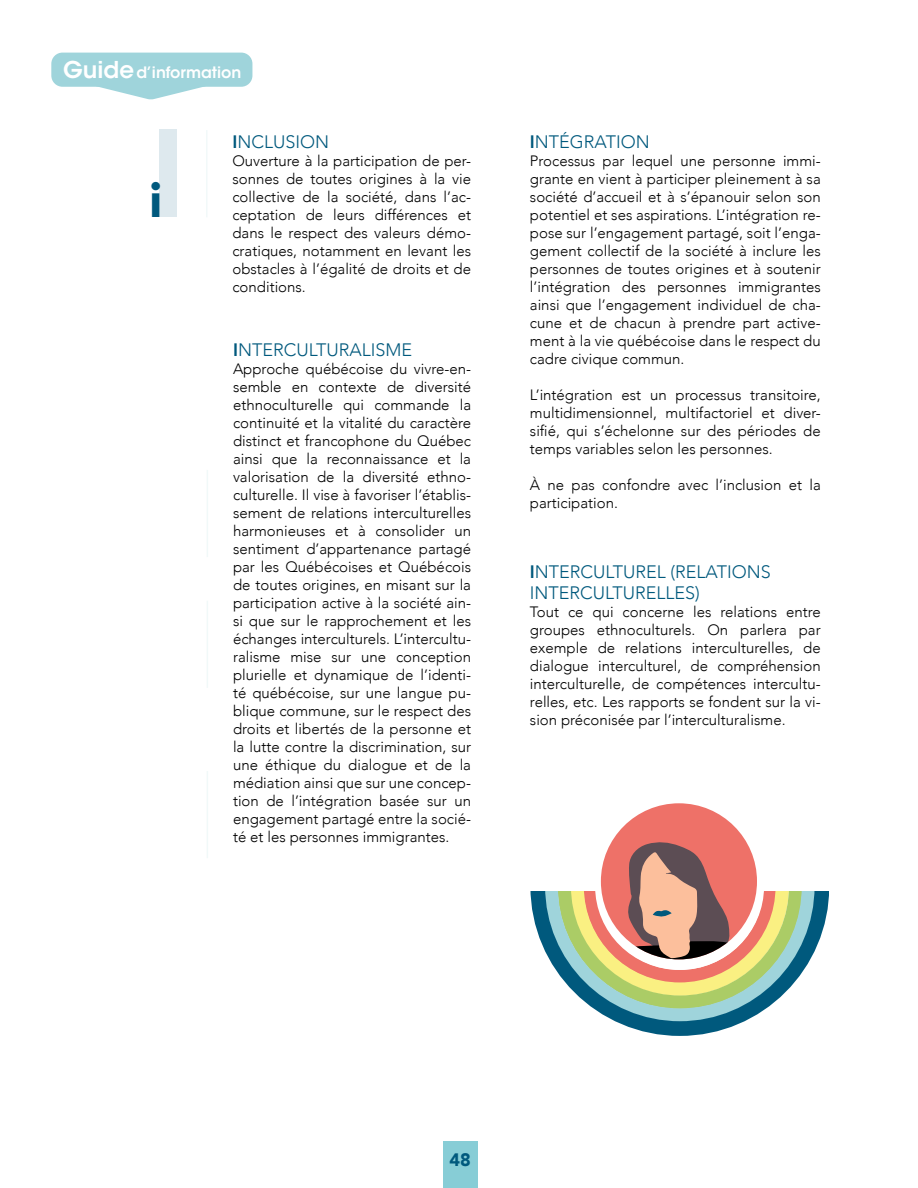
<style>
.page{position:relative;width:918px;height:1188px;background:#fff}
.page>*{position:absolute;margin:0;border:0;box-sizing:border-box;transform-origin:0 0}
.t1{font:600 117.9px "ITC Avant Garde Std";color:#00597d}
.t2{font:900 48.9px "Avenir";color:#00597d}
.t3{font:300 18px/21.6px "Avenir";color:#00597d}
.t4{font:900 18px "Avenir";color:#00597d}
.t5{font:600 15.6px "ITC Avant Garde Std";color:#fff}
.t6{font:300 15px/18px "Avenir";color:#000;text-align:justify}
.s1{font-size:23.1px}
.s2{font-weight:800}
</style>
<div class="page">
<div style="left:443px;top:1141px;width:35px;height:47px;background:#87cdd6"></div>
<div style="left:51px;top:53px;width:201px;height:34px;background:#9fd4db;border-radius:11px"></div>
<svg style="left:95px;top:86px;width:111px;height:13px"></svg>
<hr style="left:206px;top:130px;width:2px;height:87px;background:#abd9db">
<hr style="left:207px;top:470px;width:1px;height:87px;background:#abd9db">
<hr style="left:207px;top:601px;width:1px;height:87px;background:#abd9db">
<hr style="left:207px;top:771px;width:1px;height:87px;background:#abd9db">
<div style="left:601px;top:803px;width:156px;height:156px;background:#ee7168;border-radius:50%"></div>
<svg style="left:530px;top:841px;width:299px;height:195px"></svg>
<p class="t5" style="left:63px;top:63px;width:180px"><span class="s1">Guide</span>d’information</p>
<h1 class="t1" style="left:150px;top:99px;width:35px">I</h1>
<h2 class="t2" style="left:149px;top:158px;width:14px">i</h2>
<p class="t3" style="left:232px;top:131px;width:98px"><span class="s2">I</span>NCLUSION</p>
<p class="t6" style="left:232px;top:152px;width:240px">Ouverture à la participation de per&shy;sonnes de toutes origines à la vie collective de la société, dans l’ac&shy;ceptation de leurs différences et dans le respect des valeurs démo&shy;cratiques, notamment en levant les obstacles à l’égalité de droits et de conditions.</p>
<p class="t3" style="left:233px;top:339px;width:181px"><span class="s2">I</span>NTERCULTURALISME</p>
<p class="t6" style="left:233px;top:359px;width:240px">Approche québécoise du vivre-en&shy;semble en contexte de diversité ethnoculturelle qui commande la continuité et la vitalité du caractère distinct et francophone du Québec ainsi que la reconnaissance et la valorisation de la diversité ethno&shy;culturelle. Il vise à favoriser l’établis&shy;sement de relations interculturelles harmonieuses et à consolider un sentiment d’appartenance partagé par les Québécoises et Québécois de toutes origines, en misant sur la participation active à la société ain&shy;si que sur le rapprochement et les échanges interculturels. L’intercultu&shy;ralisme mise sur une conception plurielle et dynamique de l’identi&shy;té québécoise, sur une langue pu&shy;blique commune, sur le respect des droits et libertés de la personne et la lutte contre la discrimination, sur une éthique du dialogue et de la médiation ainsi que sur une concep&shy;tion de l’intégration basée sur un engagement partagé entre la socié&shy;té et les personnes immigrantes.</p>
<p class="t3" style="left:530px;top:131px;width:121px"><span class="s2">I</span>NTÉGRATION</p>
<p class="t6" style="left:530px;top:152px;width:292px">Processus par lequel une personne immi&shy;grante en vient à participer pleinement à sa société d’accueil et à s’épanouir selon son potentiel et ses aspirations. L’intégration re&shy;pose sur l’engagement partagé, soit l’enga&shy;gement collectif de la société à inclure les personnes de toutes origines et à soutenir l’intégration des personnes immigrantes ainsi que l’engagement individuel de cha&shy;cune et de chacun à prendre part active&shy;ment à la vie québécoise dans le respect du cadre civique commun.</p>
<p class="t6" style="left:530px;top:386px;width:292px">L’intégration est un processus transitoire, multidimensionnel, multifactoriel et diver&shy;sifié, qui s’échelonne sur des périodes de temps variables selon les personnes.</p>
<p class="t6" style="left:530px;top:476px;width:292px">À ne pas confondre avec l’inclusion et la participation.</p>
<p class="t3" style="left:530px;top:561px;width:242px"><span class="s2">I</span>NTERCULTUREL (RELATIONS<br>INTERCULTURELLES)</p>
<p class="t6" style="left:530px;top:603px;width:292px">Tout ce qui concerne les relations entre groupes ethnoculturels. On parlera par exemple de relations interculturelles, de dialogue interculturel, de compréhension interculturelle, de compétences intercultu&shy;relles, etc. Les rapports se fondent sur la vi&shy;sion préconisée par l’interculturalisme.</p>
<p class="t4" style="left:450px;top:1144px;width:23px">48</p>
</div>
